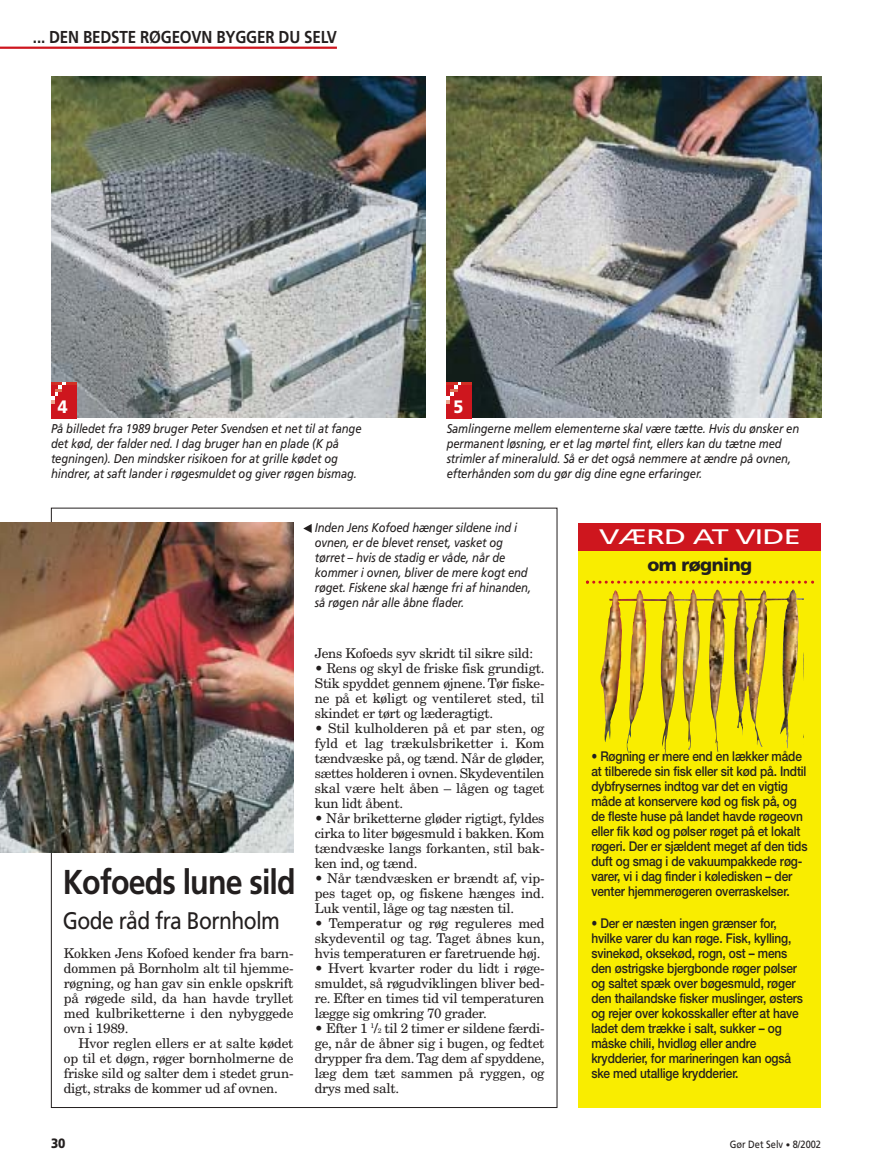
<style>
.page{position:relative;width:872px;height:1173px;background:#fff}
.page>*{position:absolute;margin:0;border:0;box-sizing:border-box;transform-origin:0 0}
.t1{font:700 34.5px "Frutiger";letter-spacing:-.03em;color:#231f1f;scale:.88 1}
.t2{font:24px "Frutiger";letter-spacing:-.03em;color:#231f1f;scale:.88 1}
.t3{font:21px "Frutiger";letter-spacing:-.03em;color:#fff;scale:1.45 1}
.t4{font:900 18px "Frutiger";letter-spacing:-.03em;color:#231f1f}
.t5{font:900 18px "Frutiger";color:#fff;scale:.9 1}
.t6{font:700 17.25px "Frutiger";letter-spacing:-.01em;color:#231f1f;scale:.88 1}
.t7{font:13.5px/15px "New Century Schlbk";letter-spacing:-.02em;color:#231f1f;text-align:justify}
.t8{font:500 13.5px/15px "Helvetica Neue";letter-spacing:-.01em;color:#231f1f;scale:.88 1}
.t9{font:900 13.5px "Frutiger";color:#231f1f;scale:.88 1}
.t10{font:italic 12.75px/15px "Frutiger";letter-spacing:-.01em;color:#231f1f;scale:.88 1}
.t11{font:10.5px "Frutiger";color:#231f1f;scale:.88 1}
.s1{font-size:6.75px}
.s2{font-size:9px}
</style>
<div class="page">
<img style="left:51px;top:77px;width:374px;height:341px">
<img style="left:446px;top:77px;width:375px;height:341px">
<img style="left:446px;top:383px;width:26px;height:35px">
<img style="left:51px;top:383px;width:25px;height:35px">
<hr style="left:0;top:47px;width:337px;height:2px;background:#ce161e">
<img style="left:0;top:523px;width:293px;height:330px">
<svg style="left:303px;top:524px;width:9px;height:9px"></svg>
<div style="left:578px;top:550px;width:243px;height:558px;background:#f9ed00"></div>
<div style="left:578px;top:523px;width:243px;height:28px;background:#ce161e"></div>
<svg style="left:586px;top:581px;width:228px;height:3px"></svg>
<img style="left:603px;top:600px;width:111px;height:161px">
<p class="t6" style="left:33px;top:30px;width:347px">... DEN BEDSTE RØGEOVN BYGGER DU SELV</p>
<h3 class="t5" style="left:58px;top:399px;width:13px">4</h3>
<h3 class="t5" style="left:453px;top:399px;width:13px">5</h3>
<p class="t10" style="left:51px;top:422px;width:354px">På billedet fra 1989 bruger Peter Svendsen et net til at fange det kød, der falder ned. I dag bruger han en plade (K på tegningen). Den mindsker risikoen for at grille kødet og hindrer, at saft lander i røgesmuldet og giver røgen bismag.</p>
<p class="t10" style="left:446px;top:422px;width:402px">Samlingerne mellem elementerne skal være tætte. Hvis du ønsker en permanent løsning, er et lag mørtel fint, ellers kan du tætne med strimler af mineraluld. Så er det også nemmere at ændre på ovnen, efterhånden som du gør dig dine egne erfaringer.</p>
<h1 class="t1" style="left:63px;top:868px;width:266px">Kofoeds lune sild</h1>
<h2 class="t2" style="left:63px;top:911px;width:248px">Gode råd fra Bornholm</h2>
<p class="t7" style="left:64px;top:947px;width:231px">Kokken Jens Kofoed kender fra barn&shy;dommen på Bornholm alt til hjemme&shy;røgning, og han gav sin enkle opskrift på røgede sild, da han havde tryllet med kulbriketterne i den nybyggede ovn i 1989.</p>
<p class="t7" style="left:64px;top:1037px;width:231px;text-indent:15px">Hvor reglen ellers er at salte kødet op til et døgn, røger bornholmerne de friske sild og salter dem i stedet grun&shy;digt, straks de kommer ud af ovnen.</p>
<p class="t10" style="left:315px;top:521px;width:247px">Inden Jens Kofoed hænger sildene ind i ovnen, er de blevet renset, vasket og tørret – hvis de stadig er våde, når de kommer i ovnen, bliver de mere kogt end røget. Fiskene skal hænge fri af hinanden, så røgen når alle åbne flader.</p>
<p class="t7" style="left:315px;top:647px;width:220px">Jens Kofoeds syv skridt til sikre sild:</p>
<p class="t7" style="left:315px;top:662px;width:231px">• Rens og skyl de friske fisk grundigt.<br>Stik spyddet gennem øjnene. Tør fiske&shy;ne på et køligt og ventileret sted, til skindet er tørt og læderagtigt.</p>
<p class="t7" style="left:315px;top:722px;width:231px">• Stil kulholderen på et par sten, og fyld et lag trækulsbriketter i. Kom tændvæske på, og tænd. Når de gløder, sættes holderen i ovnen. Skydeventilen skal være helt åben – lågen og taget kun lidt åbent.</p>
<p class="t7" style="left:315px;top:812px;width:231px">• Når briketterne gløder rigtigt, fyldes cirka to liter bøgesmuld i bakken. Kom tændvæske langs forkanten, stil bak&shy;ken ind, og tænd.</p>
<p class="t7" style="left:315px;top:872px;width:231px">• Når tændvæsken er brændt af, vip&shy;pes taget op, og fiskene hænges ind.<br>Luk ventil, låge og tag næsten til.</p>
<p class="t7" style="left:315px;top:917px;width:231px">• Temperatur og røg reguleres med skydeventil og tag. Taget åbnes kun, hvis temperaturen er faretruende høj.</p>
<p class="t7" style="left:315px;top:962px;width:231px">• Hvert kvarter roder du lidt i røge&shy;smuldet, så røgudviklingen bliver bed&shy;re. Efter en times tid vil temperaturen lægge sig omkring 70 grader.</p>
<p class="t7" style="left:315px;top:1022px;width:231px">• Efter 1 <sup>1</sup>/<span class="s1">2</span> til 2 timer er sildene færdi&shy;ge, når de åbner sig i bugen, og fedtet drypper fra dem. Tag dem af spyddene, læg dem tæt sammen på ryggen, og drys med salt.</p>
<h3 class="t3" style="left:599px;top:528px;width:141px">VÆRD AT VIDE</h3>
<h3 class="t4" style="left:647px;top:557px;width:106px">om røgning</h3>
<p class="t8" style="left:591px;top:750px;width:247px">• Røgning er mere end en lækker måde at tilberede sin fisk eller sit kød på. Indtil dybfrysernes indtog var det en vigtig måde at konservere kød og fisk på, og de fleste huse på landet havde røgeovn eller fik kød og pølser røget på et lokalt røgeri. Der er sjældent meget af den tids duft og smag i de vakuumpakkede røg&shy;varer, vi i dag finder i køledisken – der venter hjemmerøgeren overraskelser.</p>
<p class="t8" style="left:591px;top:917px;width:242px">• Der er næsten ingen grænser for, hvilke varer du kan røge. Fisk, kylling, svinekød, oksekød, rogn, ost – mens den østrigske bjergbonde røger pølser og saltet spæk over bøgesmuld, røger den thailandske fisker muslinger, østers og rejer over kokosskaller efter at have ladet dem trække i salt, sukker – og måske chili, hvidløg eller andre krydderier, for marineringen kan også ske med utallige krydderier.</p>
<p class="t9" style="left:51px;top:1138px;width:18px">30</p>
<p class="t11" style="left:729px;top:1140px;width:105px">Gør Det Selv <span class="s2">•</span> 8/2002</p>
</div>
